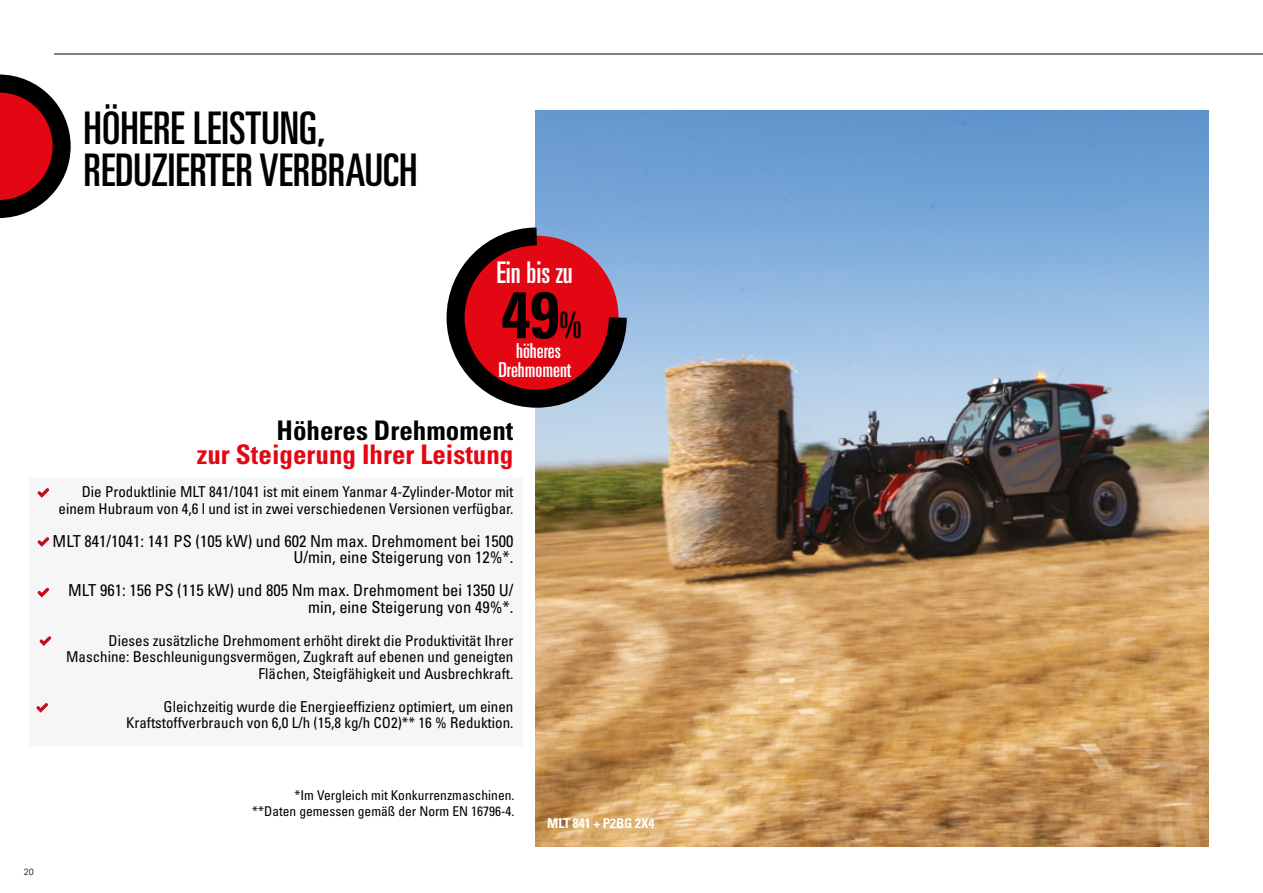
<style>
.page{position:relative;width:1263px;height:893px;background:#fff}
.page>*{position:absolute;margin:0;border:0;box-sizing:border-box;transform-origin:0 0}
.t1{font:65.7px "Univers LTCYR 67 Bold Cond";color:#000}
.t2{font:45px/42px "Univers LTCYR 59 Ult Cond";color:#000}
.t3{font:29.85px "Univers LTCYR 59 Ult Cond";color:#fff}
.t4{font:27px "Univers LTCYR 67 Bold Cond";color:#e30613}
.t5{font:27px "Univers LTCYR 67 Bold Cond";color:#000}
.t6{font:20.7px/19.5px "Univers LTCYR 59 Ult Cond";color:#fff;text-align:center}
.t7{font:condensed 16.5px/16.5px "Univers LTCYR 57";color:#000;text-align:right}
.t8{font:condensed 15px/16.5px "Univers LTCYR 57";color:#000;text-align:right}
.t9{font:condensed 13.5px/16.5px "Univers LTCYR 57";color:#000;text-align:right}
.t10{font:13.5px "Univers LTCYR 67 Bold Cond";letter-spacing:-.01em;color:#fff}
.t11{font:300 9px "Univers LTCYR 45";color:#000}
.s1{font-family:"Univers LTCYR 59 Ult Cond";font-size:36.45px}
</style>
<div class="page">
<svg style="left:0;top:75px;width:71px;height:143px"></svg>
<img style="left:536px;top:110px;width:673px;height:736px">
<svg style="left:446px;top:218px;width:190px;height:199px;background:#ad4e5c"></svg>
<hr style="left:54px;top:54px;width:1209px;height:1px;background:#000">
<div style="left:30px;top:479px;width:493px;height:267px;background:#f6f6f6"></div>
<svg style="left:37px;top:488px;width:13px;height:10px"></svg>
<svg style="left:37px;top:587px;width:13px;height:11px"></svg>
<svg style="left:37px;top:537px;width:13px;height:10px"></svg>
<svg style="left:39px;top:636px;width:13px;height:10px"></svg>
<svg style="left:36px;top:703px;width:12px;height:10px"></svg>
<h2 class="t2" style="left:84px;top:104px;width:335px">HÖHERE LEISTUNG,<br>REDUZIERTER VERBRAUCH</h2>
<h3 class="t3" style="left:497px;top:252px;width:78px">Ein bis zu</h3>
<h1 class="t1" style="left:501px;top:275px;width:82px">49<span class="s1">%</span></h1>
<h3 class="t6" style="left:498px;top:339px;width:74px">höheres<br>Drehmoment</h3>
<h3 class="t5" style="left:276px;top:414px;width:238px">Höheres Drehmoment</h3>
<h3 class="t4" style="left:197px;top:438px;width:318px">zur Steigerung Ihrer Leistung</h3>
<p class="t8" style="left:59px;top:483px;width:456px">Die Produktlinie MLT 841/1041 ist mit einem Yanmar 4-Zylinder-Motor mit einem Hubraum von 4,6 l und ist in zwei verschiedenen Versionen verfügbar.</p>
<p class="t7" style="left:53px;top:532px;width:462px">MLT 841/1041: 141 PS (105 kW) und 602 Nm max. Drehmoment bei 1500<br>U/min, eine Steigerung von 12%*.</p>
<p class="t7" style="left:68px;top:581px;width:447px">MLT 961: 156 PS (115 kW) und 805 Nm max. Drehmoment bei 1350 U/ min, eine Steigerung von 49%*.</p>
<p class="t8" style="left:66px;top:632px;width:449px">Dieses zusätzliche Drehmoment erhöht direkt die Produktivität Ihrer<br>Maschine: Beschleunigungsvermögen, Zugkraft auf ebenen und geneigten<br>Flächen, Steigfähigkeit und Ausbrechkraft.</p>
<p class="t8" style="left:126px;top:698px;width:389px">Gleichzeitig wurde die Energieeffizienz optimiert, um einen<br>Kraftstoffverbrauch von 6,0 L/h (15,8 kg/h CO2)** 16 % Reduktion.</p>
<p class="t11" style="left:24px;top:866px;width:12px">20</p>
<p class="t9" style="left:252px;top:786px;width:264px">*Im Vergleich mit Konkurrenzmaschinen. **Daten gemessen gemäß der Norm EN 16796-4.</p>
<p class="t10" style="left:547px;top:815px;width:109px">MLT 841 + P2BG 2X4</p>
</div>
